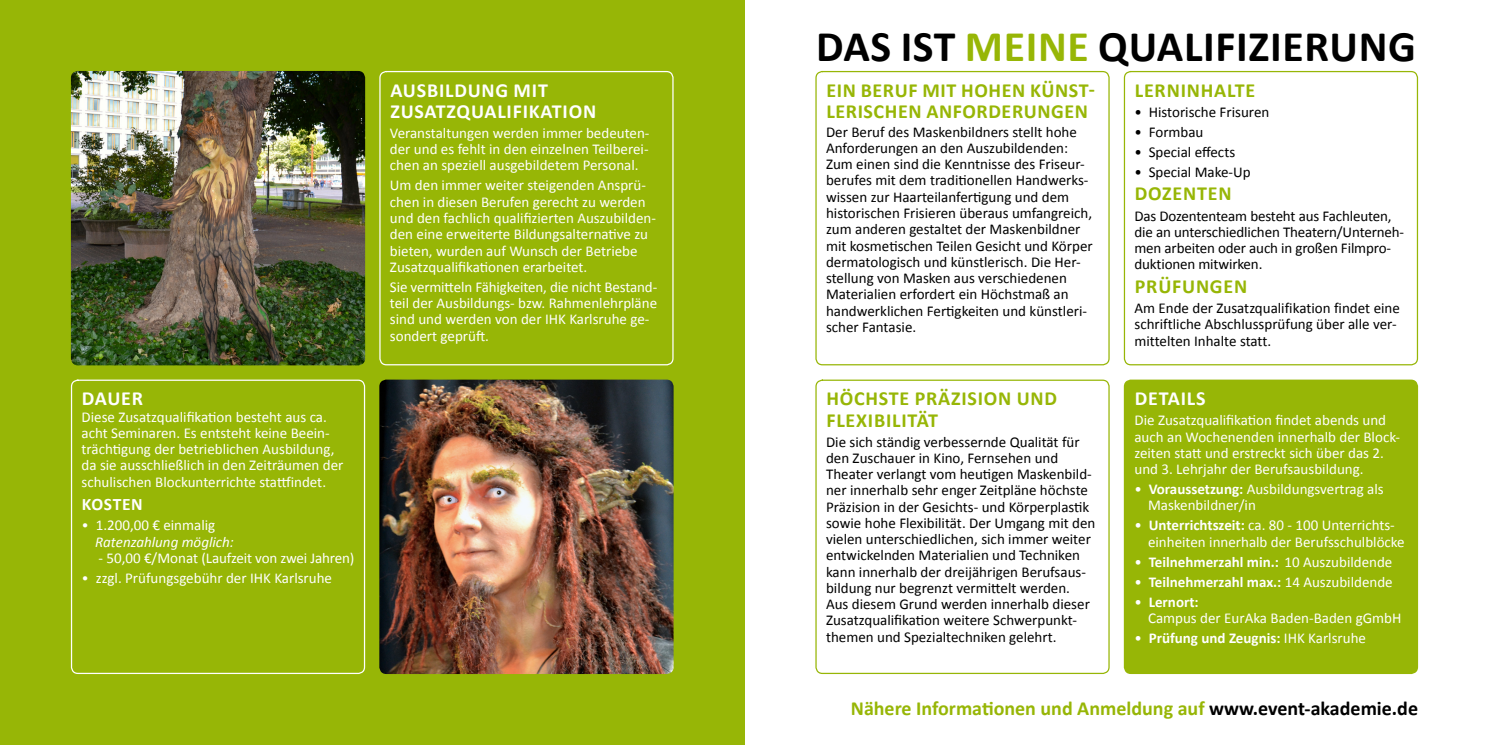
<style>
.page{position:relative;width:1489px;height:745px;background:#fff}
.page>*{position:absolute;margin:0;border:0;box-sizing:border-box;transform-origin:0 0}
.t1{font:700 43.75px "Calibri";letter-spacing:.015em;color:#000}
.t2{font:700 20px/21.2px "Calibri";letter-spacing:.03em;color:#97b606}
.t3{font:700 20px "Calibri";color:#97b606}
.t4{font:700 20px/21.2px "Calibri";letter-spacing:.04em;color:#fff}
.t5{font:700 17.5px "Calibri";color:#fff}
.t6{font:15px/16.2px "Calibri";color:#000}
.t7{font:15px/16.2px "Calibri";color:#fff}
.t8{font:700 15px "Calibri";color:#fff}
.t9{font:italic 15px/16.2px "Calibri";color:#fff}
.s1{font-weight:300;font-style:normal}
.s2{font-style:normal}
.s3{font-weight:300}
.s4{color:#97b606}
.s5{font-weight:700}
.s6{font-weight:400}
.s7{color:#000}
</style>
<div class="page">
<div style="left:0;top:0;width:744px;height:744px;background:#97b606"></div>
<div style="left:379px;top:71px;width:294px;height:294px;border:1px solid #fff;border-radius:6px"></div>
<div style="left:71px;top:379px;width:294px;height:294px;border:1px solid #fff;border-radius:6px"></div>
<img style="left:71px;top:71px;width:294px;height:294px">
<div style="left:815px;top:379px;width:294px;height:294px;border:1px solid #97b606;border-radius:6px"></div>
<div style="left:1123px;top:379px;width:294px;height:294px;background:#97b606;border-radius:7px"></div>
<div style="left:815px;top:71px;width:294px;height:294px;border:1px solid #97b606;border-radius:6px"></div>
<img style="left:379px;top:379px;width:294px;height:294px">
<div style="left:1123px;top:71px;width:294px;height:294px;border:1px solid #97b606;border-radius:6px"></div>
<h2 class="t4" style="left:82px;top:387px;width:63px">DAUER</h2>
<p class="t7" style="left:81px;top:408px;width:263px">Diese Zusatzqualifikation besteht aus ca. acht Seminaren. Es entsteht keine Beein&shy;trächtigung der betrieblichen Ausbildung, da sie ausschließlich in den Zeiträumen der schulischen Blockunterrichte stattfindet.</p>
<p class="t5" style="left:82px;top:493px;width:51px">KOSTEN</p>
<p class="t9" style="left:95px;top:516px;width:140px;text-indent:-14px"><span class="s1">•</span> <span class="s2">1.200,00 € einmalig<br></span>Ratenzahlung möglich:</p>
<p class="t7" style="left:98px;top:549px;width:257px">- 50,00 €/Monat (Laufzeit von zwei Jahren)</p>
<p class="t7" style="left:81px;top:569px;width:252px"><span class="s3">•</span> zzgl. Prüfungsgebühr der IHK Karlsruhe</p>
<h2 class="t4" style="left:390px;top:79px;width:207px">AUSBILDUNG MIT<br>ZUSATZQUALIFIKATION</h2>
<p class="t7" style="left:390px;top:125px;width:261px;text-align:justify">Veranstaltungen werden immer bedeuten&shy;der und es fehlt in den einzelnen Teilberei&shy;chen an speziell ausgebildetem Personal.</p>
<p class="t7" style="left:390px;top:177px;width:267px">Um den immer weiter steigenden Ansprü&shy;chen in diesen Berufen gerecht zu werden und den fachlich qualifizierten Auszubilden&shy;den eine erweiterte Bildungsalternative zu bieten, wurden auf Wunsch der Betriebe Zusatzqualifikationen erarbeitet.</p>
<p class="t7" style="left:390px;top:278px;width:269px">Sie vermitteln Fähigkeiten, die nicht Bestand&shy;teil der Ausbildungs- bzw. Rahmenlehrpläne sind und werden von der IHK Karlsruhe ge&shy;sondert geprüft.</p>
<h1 class="t1" style="left:816px;top:19px;width:601px">DAS IST <span class="s4">MEINE</span> QUALIFIZIERUNG</h1>
<h2 class="t2" style="left:826px;top:79px;width:270px">EIN BERUF MIT HOHEN KÜNST-<br>LERISCHEN ANFORDERUNGEN</h2>
<p class="t6" style="left:826px;top:123px;width:268px">Der Beruf des Maskenbildners stellt hohe Anforderungen an den Auszubildenden:<br>Zum einen sind die Kenntnisse des Friseur&shy;berufes mit dem traditionellen Handwerks&shy;wissen zur Haarteilanfertigung und dem historischen Frisieren überaus umfangreich, zum anderen gestaltet der Maskenbildner mit kosmetischen Teilen Gesicht und Körper dermatologisch und künstlerisch. Die Her&shy;stellung von Masken aus verschiedenen Materialien erfordert ein Höchstmaß an handwerklichen Fertigkeiten und künstleri&shy;scher Fantasie.</p>
<h2 class="t2" style="left:826px;top:387px;width:232px">HÖCHSTE PRÄZISION UND<br>FLEXIBILITÄT</h2>
<p class="t6" style="left:826px;top:433px;width:271px">Die sich ständig verbessernde Qualität für den Zuschauer in Kino, Fernsehen und Theater verlangt vom heutigen Maskenbild&shy;ner innerhalb sehr enger Zeitpläne höchste Präzision in der Gesichts- und Körperplastik sowie hohe Flexibilität. Der Umgang mit den vielen unterschiedlichen, sich immer weiter entwickelnden Materialien und Techniken kann innerhalb der dreijährigen Berufsaus&shy;bildung nur begrenzt vermittelt werden.<br>Aus diesem Grund werden innerhalb dieser Zusatzqualifikation weitere Schwerpunkt&shy;themen und Spezialtechniken gelehrt.</p>
<h2 class="t2" style="left:1134px;top:79px;width:122px">LERNINHALTE</h2>
<p class="t6" style="left:1134px;top:103px;width:136px">• Historische Frisuren</p>
<p class="t6" style="left:1134px;top:123px;width:71px">• Formbau</p>
<p class="t6" style="left:1134px;top:143px;width:102px">• Special effects</p>
<p class="t6" style="left:1134px;top:163px;width:118px">• Special Make-Up</p>
<h2 class="t2" style="left:1134px;top:183px;width:98px">DOZENTEN</h2>
<p class="t6" style="left:1134px;top:207px;width:271px">Das Dozententeam besteht aus Fachleuten, die an unterschiedlichen Theatern/Unterneh&shy;men arbeiten oder auch in großen Filmpro&shy;duktionen mitwirken.</p>
<h2 class="t2" style="left:1134px;top:275px;width:114px">PRÜFUNGEN</h2>
<p class="t6" style="left:1134px;top:300px;width:267px">Am Ende der Zusatzqualifikation findet eine schriftliche Abschlussprüfung über alle ver&shy;mittelten Inhalte statt.</p>
<h2 class="t4" style="left:1134px;top:387px;width:72px">DETAILS</h2>
<p class="t7" style="left:1134px;top:412px;width:267px">Die Zusatzqualifikation findet abends und auch an Wochenenden innerhalb der Block&shy;zeiten statt und erstreckt sich über das 2. und 3. Lehrjahr der Berufsausbildung.</p>
<p class="t7" style="left:1147px;top:480px;width:237px;text-indent:-14px">• <span class="s5">VORAUSSETZUNG:</span> Ausbildungsvertrag als<br>Maskenbildner/in</p>
<p class="t7" style="left:1147px;top:517px;width:258px;text-indent:-14px">• <span class="s5">UNTERRICHTSZEIT:</span> ca. 80 - 100 Unterrichts&shy;einheiten innerhalb der Berufsschulblöcke</p>
<p class="t8" style="left:1134px;top:551px;width:259px"><span class="s6">•</span> TEILNEHMERZAHL MIN.: <span class="s6">10 Auszubildende</span></p>
<p class="t8" style="left:1134px;top:571px;width:260px"><span class="s6">•</span> TEILNEHMERZAHL MAX.: <span class="s6">14 Auszubildende</span></p>
<p class="t7" style="left:1147px;top:593px;width:255px;text-indent:-14px">• <span class="s5">LERNORT:<br></span>Campus der EurAka Baden-Baden gGmbH</p>
<p class="t8" style="left:1134px;top:628px;width:233px"><span class="s6">•</span> PRÜFUNG UND ZEUGNIS: <span class="s6">IHK Karlsruhe</span></p>
<h2 class="t3" style="left:850px;top:695px;width:568px">NÄHERE INFORMATIONEN UND ANMELDUNG AUF <span class="s7">WWW.EVENT-AKADEMIE.DE</span></h2>
</div>
